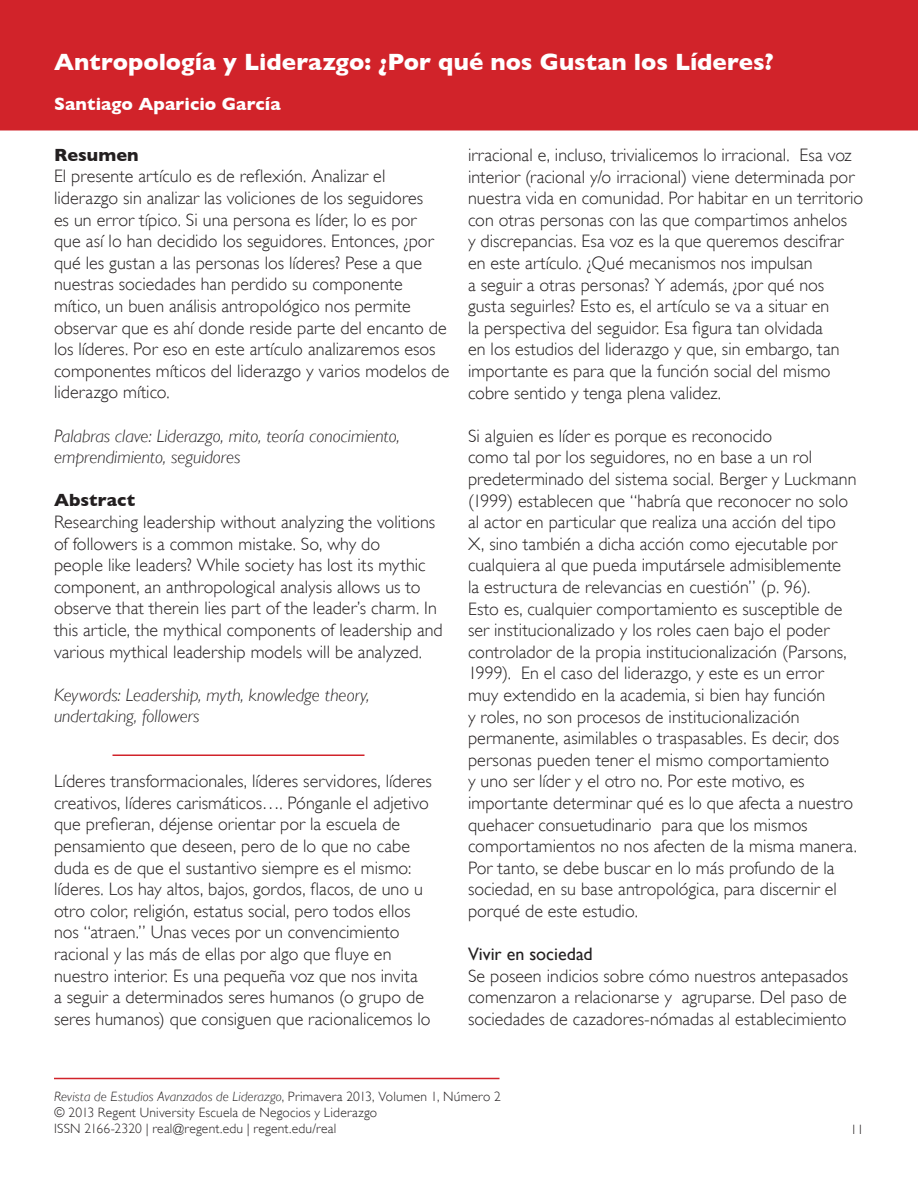
<style>
.page{position:relative;width:918px;height:1188px;background:#fff}
.page>*{position:absolute;margin:0;border:0;box-sizing:border-box;transform-origin:0 0}
.t1{font:700 24px "Gill Sans";color:#fff}
.t2{font:300 18px/21.6px "Gill Sans";letter-spacing:.005em;color:#231f20}
.t3{font:italic 300 18px/21.6px "Gill Sans";color:#231f20}
.t4{font:700 18px "Gill Sans";letter-spacing:.005em;color:#fff}
.t5{font:700 18px "Gill Sans";letter-spacing:.005em;color:#231f20}
.t6{font:18px "Gill Sans";color:#231f20}
.t7{font:300 13.5px/16.2px "Gill Sans";letter-spacing:.015em;color:#231f20}
.s1{font-style:italic}
</style>
<div class="page">
<hr style="left:54px;top:1078px;width:446px;height:1px;background:#d1232a">
<hr style="left:112px;top:754px;width:252px;height:2px;background:#d1232a">
<div style="left:1px;top:1px;width:916px;height:129px;background:#d1232a"></div>
<div style="left:0;top:0;width:918px;height:130px;border:2px solid #d1232a"></div>
<p class="t1" style="left:54px;top:48px;width:721px">Antropología y Liderazgo: ¿Por qué nos Gustan los Líderes?</p>
<p class="t4" style="left:54px;top:93px;width:228px">Santiago Aparicio García</p>
<p class="t5" style="left:54px;top:144px;width:86px">Resumen</p>
<p class="t2" style="left:54px;top:165px;width:397px">El presente artículo es de reflexión. Analizar el liderazgo sin analizar las voliciones de los seguidores<br>es un error típico. Si una persona es líder, lo es por<br>que así lo han decidido los seguidores. Entonces, ¿por qué les gustan a las personas los líderes? Pese a que nuestras sociedades han perdido su componente mítico, un buen análisis antropológico nos permite observar que es ahí donde reside parte del encanto de los líderes. Por eso en este artículo analizaremos esos componentes míticos del liderazgo y varios modelos de liderazgo mítico.</p>
<p class="t3" style="left:54px;top:425px;width:347px">Palabras clave: Liderazgo, mito, teoría conocimiento, emprendimiento, seguidores</p>
<p class="t5" style="left:54px;top:490px;width:83px">Abstract</p>
<p class="t2" style="left:54px;top:511px;width:390px">Researching leadership without analyzing the volitions of followers is a common mistake. So, why do<br>people like leaders? While society has lost its mythic component, an anthropological analysis allows us to observe that therein lies part of the leader’s charm. In this article, the mythical components of leadership and various mythical leadership models will be analyzed.</p>
<p class="t3" style="left:54px;top:684px;width:317px">Keywords: Leadership, myth, knowledge theory, undertaking, followers</p>
<p class="t2" style="left:54px;top:770px;width:379px">Líderes transformacionales, líderes servidores, líderes creativos, líderes carismáticos…. Pónganle el adjetivo que prefieran, déjense orientar por la escuela de pensamiento que deseen, pero de lo que no cabe duda es de que el sustantivo siempre es el mismo: líderes. Los hay altos, bajos, gordos, flacos, de uno u otro color, religión, estatus social, pero todos ellos nos “atraen.” Unas veces por un convencimiento racional y las más de ellas por algo que fluye en nuestro interior. Es una pequeña voz que nos invita<br>a seguir a determinados seres humanos (o grupo de seres humanos) que consiguen que racionalicemos lo</p>
<p class="t2" style="left:468px;top:143px;width:397px">irracional e, incluso, trivialicemos lo irracional. Esa voz interior (racional y/o irracional) viene determinada por nuestra vida en comunidad. Por habitar en un territorio con otras personas con las que compartimos anhelos<br>y discrepancias. Esa voz es la que queremos descifrar en este artículo. ¿Qué mecanismos nos impulsan<br>a seguir a otras personas? Y además, ¿por qué nos gusta seguirles? Esto es, el artículo se va a situar en<br>la perspectiva del seguidor. Esa figura tan olvidada<br>en los estudios del liderazgo y que, sin embargo, tan importante es para que la función social del mismo cobre sentido y tenga plena validez.</p>
<p class="t2" style="left:468px;top:424px;width:390px">Si alguien es líder es porque es reconocido<br>como tal por los seguidores, no en base a un rol predeterminado del sistema social. Berger y Luckmann (1999) establecen que “habría que reconocer no solo al actor en particular que realiza una acción del tipo<br>X, sino también a dicha acción como ejecutable por cualquiera al que pueda imputársele admisiblemente<br>la estructura de relevancias en cuestión” (p. 96).<br>Esto es, cualquier comportamiento es susceptible de ser institucionalizado y los roles caen bajo el poder controlador de la propia institucionalización (Parsons, 1999). En el caso del liderazgo, y este es un error muy extendido en la academia, si bien hay función<br>y roles, no son procesos de institucionalización permanente, asimilables o traspasables. Es decir, dos personas pueden tener el mismo comportamiento<br>y uno ser líder y el otro no. Por este motivo, es importante determinar qué es lo que afecta a nuestro quehacer consuetudinario para que los mismos comportamientos no nos afecten de la misma manera.<br>Por tanto, se debe buscar en lo más profundo de la sociedad, en su base antropológica, para discernir el porqué de este estudio.</p>
<p class="t6" style="left:468px;top:943px;width:126px">Vivir en sociedad</p>
<p class="t2" style="left:468px;top:964px;width:382px;text-align:justify">Se poseen indicios sobre cómo nuestros antepasados comenzaron a relacionarse y agruparse. Del paso de sociedades de cazadores-nómadas al establecimiento</p>
<p class="t7" style="left:54px;top:1087px;width:448px"><span class="s1">Revista de Estudios Avanzados de Liderazgo</span>, Primavera 2013, Volumen 1, Número 2 © 2013 Regent University Escuela de Negocios y Liderazgo<br>ISSN 2166-2320 | real@regent.edu | regent.edu/real</p>
<p class="t7" style="left:850px;top:1121px;width:15px">11</p>
</div>
